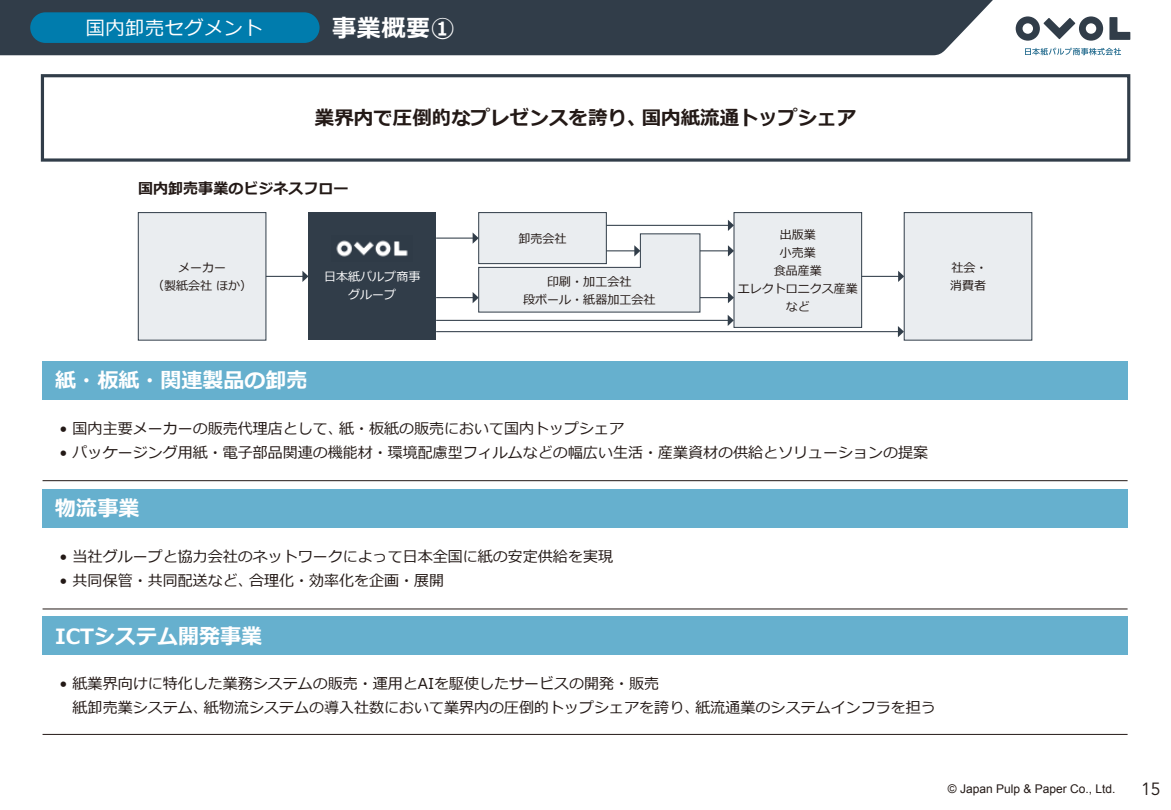
<style>
.page{position:relative;width:1171px;height:810px;background:#fff}
.page>*{position:absolute;margin:0;border:0;box-sizing:border-box;transform-origin:0 0}
.t1{font:700 24px "Meiryo";letter-spacing:.025em;color:#fff}
.t2{font:700 21px "Meiryo";color:#fff}
.t3{font:700 19.5px "Meiryo";color:#231916}
.t4{font:19.2px "Meiryo";letter-spacing:.025em;color:#fff}
.t5{font:17.55px "Avenir LT Std";color:#231916}
.t6{font:15px/24px "Meiryo";color:#231916}
.t7{font:700 15px "Meiryo";color:#231916}
.t8{font:12px/18px "Meiryo";color:#231916;text-align:center}
.t9{font:12px "Arial";color:#231916}
.t10{font:12px/18px "Meiryo";color:#fff;text-align:center}
</style>
<div class="page">
<div style="left:0;top:0;width:992px;height:55px;background:#313d49"></div>
<svg style="left:1109px;top:17px;width:21px;height:23px"></svg>
<svg style="left:1015px;top:16px;width:87px;height:25px"></svg>
<svg style="left:1025px;top:48px;width:95px;height:7px"></svg>
<div style="left:43px;top:361px;width:1084px;height:39px;background:#66b0ce"></div>
<div style="left:43px;top:489px;width:1084px;height:38px;background:#66b0ce"></div>
<div style="left:43px;top:617px;width:1084px;height:38px;background:#66b0ce"></div>
<div style="left:478px;top:213px;width:128px;height:51px;background:#eaedf0"></div>
<div style="left:138px;top:213px;width:128px;height:127px;background:#eaedf0"></div>
<div style="left:308px;top:213px;width:128px;height:127px;background:#313d49"></div>
<div style="left:904px;top:213px;width:127px;height:127px;background:#eaedf0"></div>
<div style="left:733px;top:213px;width:128px;height:115px;background:#eaedf0"></div>
<hr style="left:266px;top:276px;width:37px;height:1px;background:#313d49">
<svg style="left:302px;top:271px;width:6px;height:11px"></svg>
<hr style="left:436px;top:238px;width:37px;height:1px;background:#313d49">
<hr style="left:436px;top:297px;width:37px;height:1px;background:#313d49">
<hr style="left:436px;top:320px;width:292px;height:1px;background:#313d49">
<hr style="left:436px;top:331px;width:462px;height:1px;background:#313d49">
<svg style="left:897px;top:326px;width:6px;height:11px"></svg>
<hr style="left:861px;top:276px;width:37px;height:1px;background:#313d49">
<svg style="left:897px;top:271px;width:6px;height:11px"></svg>
<div style="left:30px;top:12px;width:289px;height:31px;background:#007cad;border-radius:15px"></div>
<svg style="left:40px;top:74px;width:1091px;height:88px"></svg>
<hr style="left:43px;top:480px;width:1084px;height:1px;background:#231916">
<hr style="left:43px;top:609px;width:1084px;height:1px;background:#231916">
<hr style="left:43px;top:734px;width:1084px;height:1px;background:#231916">
<img style="left:336px;top:240px;width:72px;height:17px">
<svg style="left:472px;top:220px;width:261px;height:106px"></svg>
<div style="left:478px;top:212px;width:128px;height:52px;border:1px solid #313d49"></div>
<div style="left:138px;top:212px;width:128px;height:128px;border:1px solid #313d49"></div>
<div style="left:903px;top:212px;width:128px;height:128px;border:1px solid #313d49"></div>
<div style="left:733px;top:212px;width:128px;height:116px;border:1px solid #313d49"></div>
<p class="t4" style="left:86px;top:15px;width:178px">国内卸売セグメント</p>
<h1 class="t1" style="left:332px;top:11px;width:124px">事業概要1</h1>
<h3 class="t3" style="left:315px;top:105px;width:333px">業界内で圧倒的なプレゼンスを誇り、</h3>
<h3 class="t3" style="left:641px;top:105px;width:216px">国内紙流通トップシェア</h3>
<p class="t7" style="left:138px;top:178px;width:211px">国内卸売事業のビジネスフロー</p>
<p class="t8" style="left:737px;top:226px;width:121px">出版業<br>小売業<br>食品産業<br>エレクトロニクス産業など</p>
<p class="t8" style="left:518px;top:230px;width:49px">卸売会社</p>
<p class="t8" style="left:152px;top:259px;width:102px">メーカー<br>（製紙会社ほか(</p>
<p class="t8" style="left:949px;top:259px;width:39px;text-align:left">社会・消費者</p>
<p class="t10" style="left:324px;top:268px;width:98px">日本紙パルプ商事グループ</p>
<p class="t8" style="left:523px;top:273px;width:133px">印刷・加工会社<br>段ボール・紙器加工会社</p>
<h2 class="t2" style="left:55px;top:366px;width:253px">紙・板紙・関連製品の卸売</h2>
<p class="t6" style="left:339px;top:417px;width:286px">紙・板紙の販売において国内トップシェア</p>
<p class="t6" style="left:60px;top:417px;width:285px">• 国内主要メーカーの販売代理店として、</p>
<p class="t6" style="left:60px;top:441px;width:870px">• パッケージング用紙・電子部品関連の機能材・環境配慮型フィルムなどの幅広い生活・産業資材の供給とソリューションの提案</p>
<h2 class="t2" style="left:55px;top:494px;width:85px">物流事業</h2>
<p class="t6" style="left:249px;top:545px;width:365px;text-indent:-189px">• 当社グループと協力会社のネットワークによって日本全国に紙の安定供給を実現合理化・効率化を企画・展開</p>
<p class="t6" style="left:60px;top:569px;width:195px">• 共同保管・共同配送など、</p>
<h2 class="t2" style="left:55px;top:621px;width:208px">ICTシステム開発事業</h2>
<p class="t6" style="left:60px;top:673px;width:601px">• 紙業界向けに特化した業務システムの販売・運用とAIを駆使したサービスの開発・販売</p>
<p class="t6" style="left:204px;top:697px;width:497px">紙物流システムの導入社数において業界内の圧倒的トップシェアを誇り、</p>
<p class="t6" style="left:73px;top:697px;width:136px">紙卸売業システム、</p>
<p class="t6" style="left:695px;top:697px;width:241px">紙流通業のシステムインフラを担う</p>
<p class="t9" style="left:947px;top:781px;width:169px">© Japan Pulp &amp; Paper Co., Ltd.</p>
<p class="t5" style="left:1140px;top:778px;width:21px">15</p>
</div>
